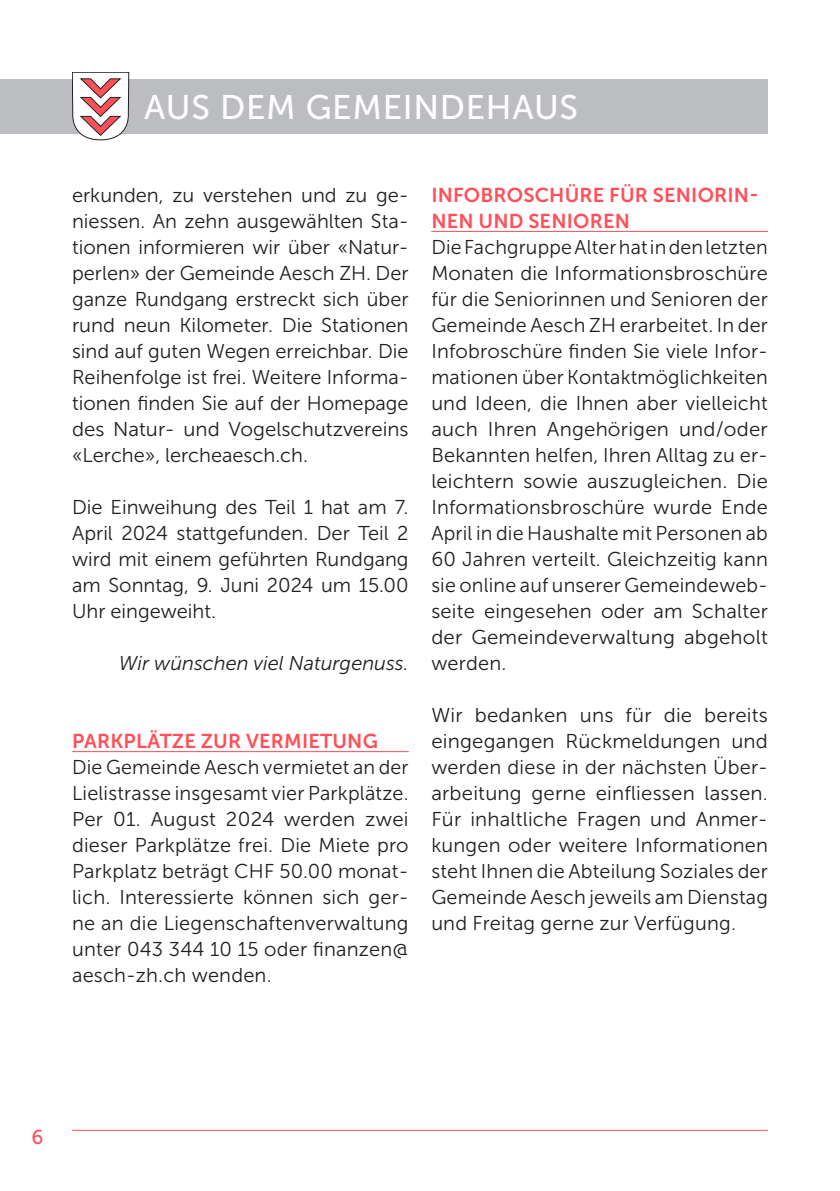
<style>
.page{position:relative;width:840px;height:1191px;background:#fff}
.page>*{position:absolute;margin:0;border:0;box-sizing:border-box;transform-origin:0 0}
.t1{font:34px "Museo Sans 500";letter-spacing:.02em;color:#fff}
.t2{font:20px/26px "Museo Sans 300";letter-spacing:.01em;color:#231f20;text-align:justify}
.t3{font:20px/26px "Museo Sans 700";letter-spacing:.01em;color:#ff5057}
.t4{font:italic 20px "Museo Sans 300";color:#231f20}
.t5{font:20px "Museo Sans 500";color:#ff5057}
</style>
<div class="page">
<div style="left:0;top:79px;width:767px;height:54px;background:#bcbdc0"></div>
<svg style="left:72px;top:72px;width:57px;height:68px"></svg>
<hr style="left:72px;top:1129px;width:695px;height:1px;background:#ff5057">
<hr style="left:72px;top:751px;width:336px;height:1px;background:#ff5057">
<hr style="left:431px;top:231px;width:336px;height:1px;background:#ff5057">
<h1 class="t1" style="left:144px;top:88px;width:435px">AUS DEM GEMEINDEHAUS</h1>
<p class="t2" style="left:72px;top:182px;width:338px">erkunden, zu verstehen und zu ge&shy;niessen. An zehn ausgewählten Sta&shy;tionen informieren wir über «Natur&shy;perlen» der Gemeinde Aesch ZH. Der ganze Rundgang erstreckt sich über rund neun Kilometer. Die Stationen sind auf guten Wegen erreichbar. Die Reihenfolge ist frei. Weitere Informa&shy;tionen finden Sie auf der Homepage des Natur- und Vogelschutzvereins «Lerche», lercheaesch.ch.</p>
<p class="t2" style="left:72px;top:494px;width:338px">Die Einweihung des Teil 1 hat am 7.<br>April 2024 stattgefunden. Der Teil 2 wird mit einem geführten Rundgang am Sonntag, 9. Juni 2024 um 15.00<br>Uhr eingeweiht.</p>
<p class="t4" style="left:119px;top:652px;width:291px">Wir wünschen viel Naturgenuss.</p>
<p class="t3" style="left:72px;top:728px;width:307px">PARKPLÄTZE ZUR VERMIETUNG</p>
<p class="t2" style="left:72px;top:754px;width:338px">Die Gemeinde Aesch vermietet an der Lielistrasse insgesamt vier Parkplätze.<br>Per 01. August 2024 werden zwei dieser Parkplätze frei. Die Miete pro Parkplatz beträgt CHF 50.00 monat&shy;lich. Interessierte können sich ger&shy;ne an die Liegenschaftenverwaltung unter 043 344 10 15 oder finanzen@ aesch-zh.ch wenden.</p>
<p class="t3" style="left:431px;top:182px;width:329px">INFOBROSCHÜRE FÜR SENIORIN-<br>NEN UND SENIOREN</p>
<p class="t2" style="left:431px;top:234px;width:338px">Die Fachgruppe Alter hat in den letzten Monaten die Informationsbroschüre für die Seniorinnen und Senioren der Gemeinde Aesch ZH erarbeitet. In der Infobroschüre finden Sie viele Infor&shy;mationen über Kontaktmöglichkeiten und Ideen, die Ihnen aber vielleicht auch Ihren Angehörigen und/oder Bekannten helfen, Ihren Alltag zu er&shy;leichtern sowie auszugleichen. Die Informationsbroschüre wurde Ende April in die Haushalte mit Personen ab 60 Jahren verteilt. Gleichzeitig kann sie online auf unserer Gemeindeweb&shy;seite eingesehen oder am Schalter der Gemeindeverwaltung abgeholt werden.</p>
<p class="t2" style="left:431px;top:702px;width:338px">Wir bedanken uns für die bereits eingegangen Rückmeldungen und werden diese in der nächsten Über&shy;arbeitung gerne einfliessen lassen.<br>Für inhaltliche Fragen und Anmer&shy;kungen oder weitere Informationen steht Ihnen die Abteilung Soziales der Gemeinde Aesch jeweils am Dienstag und Freitag gerne zur Verfügung.</p>
<p class="t5" style="left:32px;top:1126px;width:13px">6</p>
</div>
